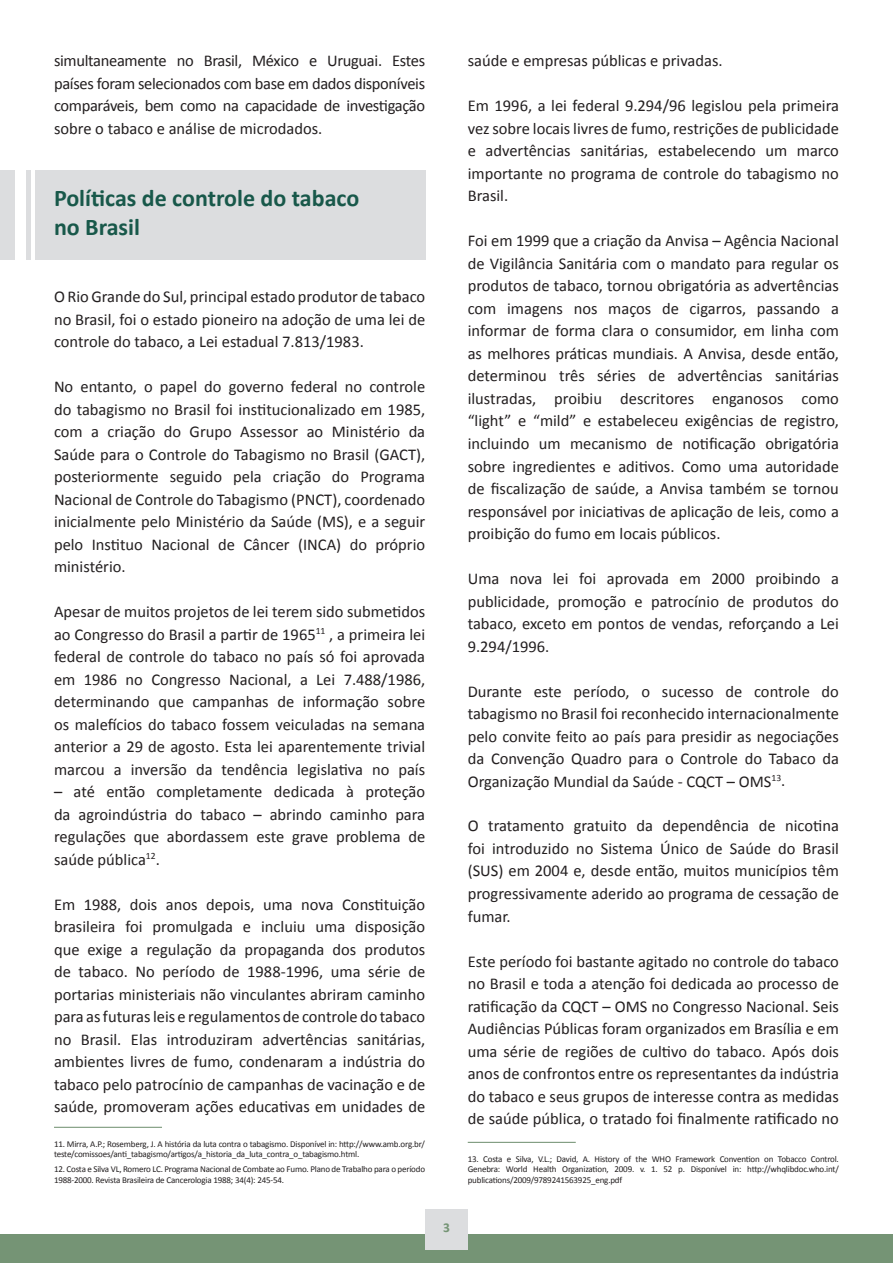
<style>
.page{position:relative;width:893px;height:1263px;background:#fff}
.page>*{position:absolute;margin:0;border:0;box-sizing:border-box;transform-origin:0 0}
.t1{font:700 24px/28.8px "Calibri";color:#18584a}
.t2{font:16.5px/22.5px "Calibri";color:#231f20;text-align:justify}
.t3{font:700 13.5px "Calibri";color:#759475}
.t4{font:9px/10.8px "Calibri";letter-spacing:-.02em;color:#231f20}
</style>
<div class="page">
<div style="left:0;top:1234px;width:893px;height:29px;background:#759475"></div>
<div style="left:425px;top:1209px;width:43px;height:40px;background:#dcdddf"></div>
<div style="left:0;top:170px;width:425px;height:89px;background:#dcdddf"></div>
<div style="left:15px;top:165px;width:11px;height:102px;background:#fff"></div>
<hr style="left:31px;top:165px;width:4px;height:102px;background:#fff">
<hr style="left:54px;top:1127px;width:108px;height:1px;background:#759475">
<hr style="left:468px;top:1142px;width:108px;height:1px;background:#759475">
<p class="t2" style="left:54px;top:50px;width:373px">simultaneamente no Brasil, México e Uruguai. Estes países foram selecionados com base em dados disponíveis comparáveis, bem como na capacidade de investigação sobre o tabaco e análise de microdados.</p>
<h1 class="t1" style="left:54px;top:183px;width:307px">Políticas de controle do tabaco no Brasil</h1>
<p class="t2" style="left:54px;top:286px;width:373px">O Rio Grande do Sul, principal estado produtor de tabaco no Brasil, foi o estado pioneiro na adoção de uma lei de controle do tabaco, a Lei estadual 7.813/1983.</p>
<p class="t2" style="left:54px;top:376px;width:373px">No entanto, o papel do governo federal no controle do tabagismo no Brasil foi institucionalizado em 1985, com a criação do Grupo Assessor ao Ministério da Saúde para o Controle do Tabagismo no Brasil (GACT), posteriormente seguido pela criação do Programa Nacional de Controle do Tabagismo (PNCT), coordenado inicialmente pelo Ministério da Saúde (MS), e a seguir pelo Instituo Nacional de Câncer (INCA) do próprio ministério.</p>
<p class="t2" style="left:54px;top:601px;width:373px">Apesar de muitos projetos de lei terem sido submetidos ao Congresso do Brasil a partir de 1965<sup>11</sup> , a primeira lei federal de controle do tabaco no país só foi aprovada em 1986 no Congresso Nacional, a Lei 7.488/1986, determinando que campanhas de informação sobre os malefícios do tabaco fossem veiculadas na semana anterior a 29 de agosto. Esta lei aparentemente trivial marcou a inversão da tendência legislativa no país</p>
<p class="t2" style="left:54px;top:781px;width:373px">– até então completamente dedicada à proteção da agroindústria do tabaco – abrindo caminho para regulações que abordassem este grave problema de saúde pública<sup>12</sup>.</p>
<p class="t2" style="left:54px;top:893px;width:373px">Em 1988, dois anos depois, uma nova Constituição brasileira foi promulgada e incluiu uma disposição que exige a regulação da propaganda dos produtos de tabaco. No período de 1988-1996, uma série de portarias ministeriais não vinculantes abriram caminho para as futuras leis e regulamentos de controle do tabaco no Brasil. Elas introduziram advertências sanitárias, ambientes livres de fumo, condenaram a indústria do tabaco pelo patrocínio de campanhas de vacinação e de saúde, promoveram ações educativas em unidades de</p>
<p class="t4" style="left:54px;top:1138px;width:373px">11. Mirra, A.P.; Rosemberg, J. A história da luta contra o tabagismo. Disponível in: http://www.amb.org.br/ teste/comissoes/anti_tabagismo/artigos/a_historia_da_luta_contra_o_tabagismo.html.</p>
<p class="t4" style="left:54px;top:1164px;width:373px">12. Costa e Silva VL, Romero LC. Programa Nacional de Combate ao Fumo. Plano de Trabalho para o período<br>1988-2000. Revista Brasileira de Cancerologia 1988; 34(4): 245-54.</p>
<p class="t3" style="left:443px;top:1219px;width:8px">3</p>
<p class="t2" style="left:468px;top:50px;width:256px">saúde e empresas públicas e privadas.</p>
<p class="t2" style="left:468px;top:95px;width:373px">Em 1996, a lei federal 9.294/96 legislou pela primeira vez sobre locais livres de fumo, restrições de publicidade e advertências sanitárias, estabelecendo um marco importante no programa de controle do tabagismo no Brasil.</p>
<p class="t2" style="left:468px;top:230px;width:373px">Foi em 1999 que a criação da Anvisa – Agência Nacional de Vigilância Sanitária com o mandato para regular os produtos de tabaco, tornou obrigatória as advertências com imagens nos maços de cigarros, passando a informar de forma clara o consumidor, em linha com as melhores práticas mundiais. A Anvisa, desde então, determinou três séries de advertências sanitárias ilustradas, proibiu descritores enganosos como “light” e “mild” e estabeleceu exigências de registro, incluindo um mecanismo de notificação obrigatória sobre ingredientes e aditivos. Como uma autoridade de fiscalização de saúde, a Anvisa também se tornou responsável por iniciativas de aplicação de leis, como a proibição do fumo em locais públicos.</p>
<p class="t2" style="left:468px;top:567px;width:373px">Uma nova lei foi aprovada em 2000 proibindo a publicidade, promoção e patrocínio de produtos do tabaco, exceto em pontos de vendas, reforçando a Lei 9.294/1996.</p>
<p class="t2" style="left:468px;top:680px;width:373px">Durante este período, o sucesso de controle do tabagismo no Brasil foi reconhecido internacionalmente pelo convite feito ao país para presidir as negociações da Convenção Quadro para o Controle do Tabaco da Organização Mundial da Saúde - CQCT – OMS<sup>13</sup>.</p>
<p class="t2" style="left:468px;top:815px;width:373px">O tratamento gratuito da dependência de nicotina foi introduzido no Sistema Único de Saúde do Brasil (SUS) em 2004 e, desde então, muitos municípios têm progressivamente aderido ao programa de cessação de fumar.</p>
<p class="t2" style="left:468px;top:950px;width:373px">Este período foi bastante agitado no controle do tabaco no Brasil e toda a atenção foi dedicada ao processo de ratificação da CQCT – OMS no Congresso Nacional. Seis Audiências Públicas foram organizados em Brasília e em uma série de regiões de cultivo do tabaco. Após dois anos de confrontos entre os representantes da indústria do tabaco e seus grupos de interesse contra as medidas de saúde pública, o tratado foi finalmente ratificado no</p>
<p class="t4" style="left:468px;top:1153px;width:373px;text-align:justify">13. Costa e Silva, V.L.; David, A. History of the WHO Framework Convention on Tobacco Control.<br>Genebra: World Health Organization, 2009. v. 1. 52 p. Disponível in: http://whqlibdoc.who.int/ publications/2009/9789241563925_eng.pdf</p>
</div>
